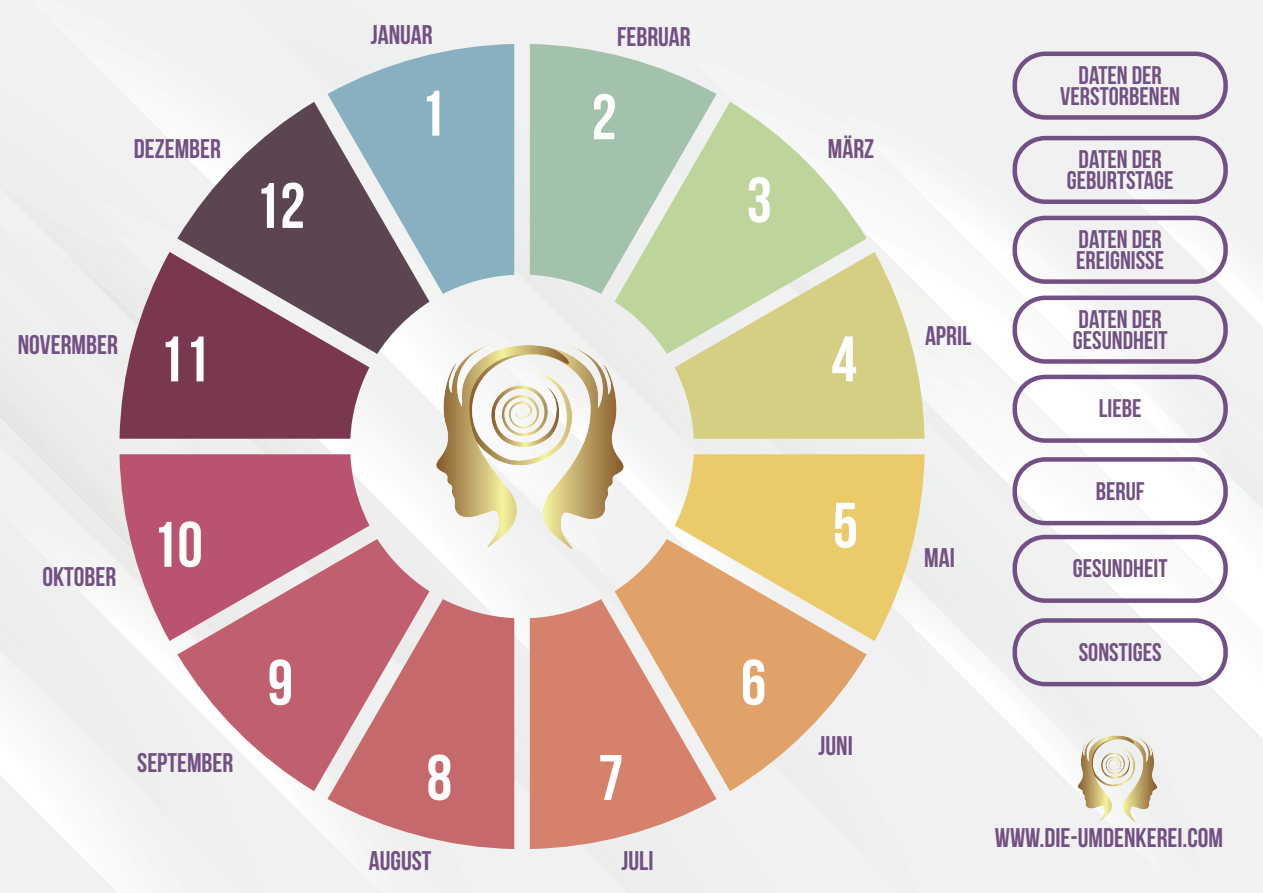
<style>
.page{position:relative;width:1263px;height:893px;background:#fff}
.page>*{position:absolute;margin:0;border:0;box-sizing:border-box;transform-origin:0 0}
.t1{font:700 64.2px "Bebas Neue";color:#fff}
.t2{font:700 27px "Bebas Neue";color:#725083}
.t3{font:700 25.5px/21px "Bebas Neue";color:#725083;text-align:center}
</style>
<div class="page">
<img style="left:0;top:0;width:1263px;height:893px">
<img style="left:1077px;top:736px;width:81px;height:85px">
<svg style="left:120px;top:454px;width:249px;height:187px;background:#c26c83"></svg>
<svg style="left:120px;top:252px;width:249px;height:187px;background:#8c5469"></svg>
<svg style="left:177px;top:102px;width:252px;height:252px"></svg>
<svg style="left:327px;top:44px;width:187px;height:250px;background:#90a5b2"></svg>
<svg style="left:530px;top:44px;width:186px;height:250px;background:#aec8b6"></svg>
<svg style="left:615px;top:102px;width:252px;height:252px;fill:#bdd49b"></svg>
<svg style="left:675px;top:252px;width:249px;height:187px;background:#d4d597"></svg>
<svg style="left:675px;top:454px;width:249px;height:187px;background:#ecd07d"></svg>
<svg style="left:615px;top:539px;width:252px;height:252px;fill:#e1a26a"></svg>
<svg style="left:530px;top:599px;width:186px;height:250px;background:#db987f"></svg>
<svg style="left:327px;top:599px;width:187px;height:250px;background:#cc7e81"></svg>
<svg style="left:177px;top:539px;width:252px;height:252px;background:#cc848f"></svg>
<img style="left:433px;top:345px;width:194px;height:203px">
<div style="left:1012px;top:52px;width:216px;height:68px;border:4px solid #725083;border-radius:31px"></div>
<div style="left:1012px;top:136px;width:216px;height:68px;border:4px solid #725083;border-radius:31px"></div>
<div style="left:1012px;top:216px;width:216px;height:68px;border:4px solid #725083;border-radius:31px"></div>
<div style="left:1012px;top:296px;width:216px;height:68px;border:4px solid #725083;border-radius:31px"></div>
<div style="left:1012px;top:375px;width:216px;height:68px;border:4px solid #725083;border-radius:31px"></div>
<div style="left:1012px;top:457px;width:216px;height:68px;border:4px solid #725083;border-radius:31px"></div>
<div style="left:1012px;top:535px;width:216px;height:68px;border:4px solid #725083;border-radius:31px"></div>
<div style="left:1012px;top:618px;width:216px;height:68px;border:4px solid #725083;border-radius:31px"></div>
<p class="t2" style="left:134px;top:134px;width:89px">DEZEMBER</p>
<h1 class="t1" style="left:254px;top:170px;width:52px">12</h1>
<p class="t2" style="left:18px;top:330px;width:102px">NOVERMBER</p>
<h1 class="t1" style="left:159px;top:324px;width:52px">11</h1>
<p class="t2" style="left:42px;top:562px;width:75px">OKTOBER</p>
<h1 class="t1" style="left:152px;top:509px;width:52px">10</h1>
<p class="t2" style="left:137px;top:748px;width:98px">SEPTEMBER</p>
<h1 class="t1" style="left:268px;top:647px;width:27px">9</h1>
<p class="t2" style="left:371px;top:20px;width:64px">JANUAR</p>
<p class="t2" style="left:617px;top:22px;width:75px">FEBRUAR</p>
<h1 class="t1" style="left:420px;top:78px;width:27px">1</h1>
<h1 class="t1" style="left:591px;top:82px;width:27px">2</h1>
<h1 class="t1" style="left:427px;top:742px;width:27px">8</h1>
<h1 class="t1" style="left:598px;top:742px;width:27px">7</h1>
<p class="t2" style="left:369px;top:846px;width:64px">AUGUST</p>
<p class="t2" style="left:622px;top:846px;width:33px">JULI</p>
<h1 class="t1" style="left:747px;top:165px;width:27px">3</h1>
<h1 class="t1" style="left:741px;top:647px;width:27px">6</h1>
<p class="t2" style="left:828px;top:134px;width:48px">MÄRZ</p>
<h1 class="t1" style="left:831px;top:324px;width:27px">4</h1>
<h1 class="t1" style="left:833px;top:490px;width:27px">5</h1>
<p class="t2" style="left:819px;top:731px;width:36px">JUNI</p>
<p class="t2" style="left:925px;top:321px;width:48px">APRIL</p>
<p class="t2" style="left:924px;top:543px;width:32px">MAI</p>
<p class="t3" style="left:1060px;top:64px;width:121px">DATEN DER<br>VERSTORBENEN</p>
<p class="t3" style="left:1067px;top:148px;width:108px">DATEN DER<br>GEBURTSTAGE</p>
<p class="t3" style="left:1076px;top:228px;width:90px;text-align:left">DATEN DER<br>EREIGNISSE</p>
<p class="t3" style="left:1073px;top:308px;width:96px;text-align:left">DATEN DER<br>GESUNDHEIT</p>
<p class="t3" style="left:1099px;top:398px;width:44px">LIEBE</p>
<p class="t3" style="left:1096px;top:480px;width:50px">BERUF</p>
<p class="t3" style="left:1073px;top:558px;width:96px">GESUNDHEIT</p>
<p class="t3" style="left:1079px;top:641px;width:84px">SONSTIGES</p>
<p class="t2" style="left:995px;top:823px;width:230px">WWW.DIE-UMDENKEREI.COM</p>
</div>
